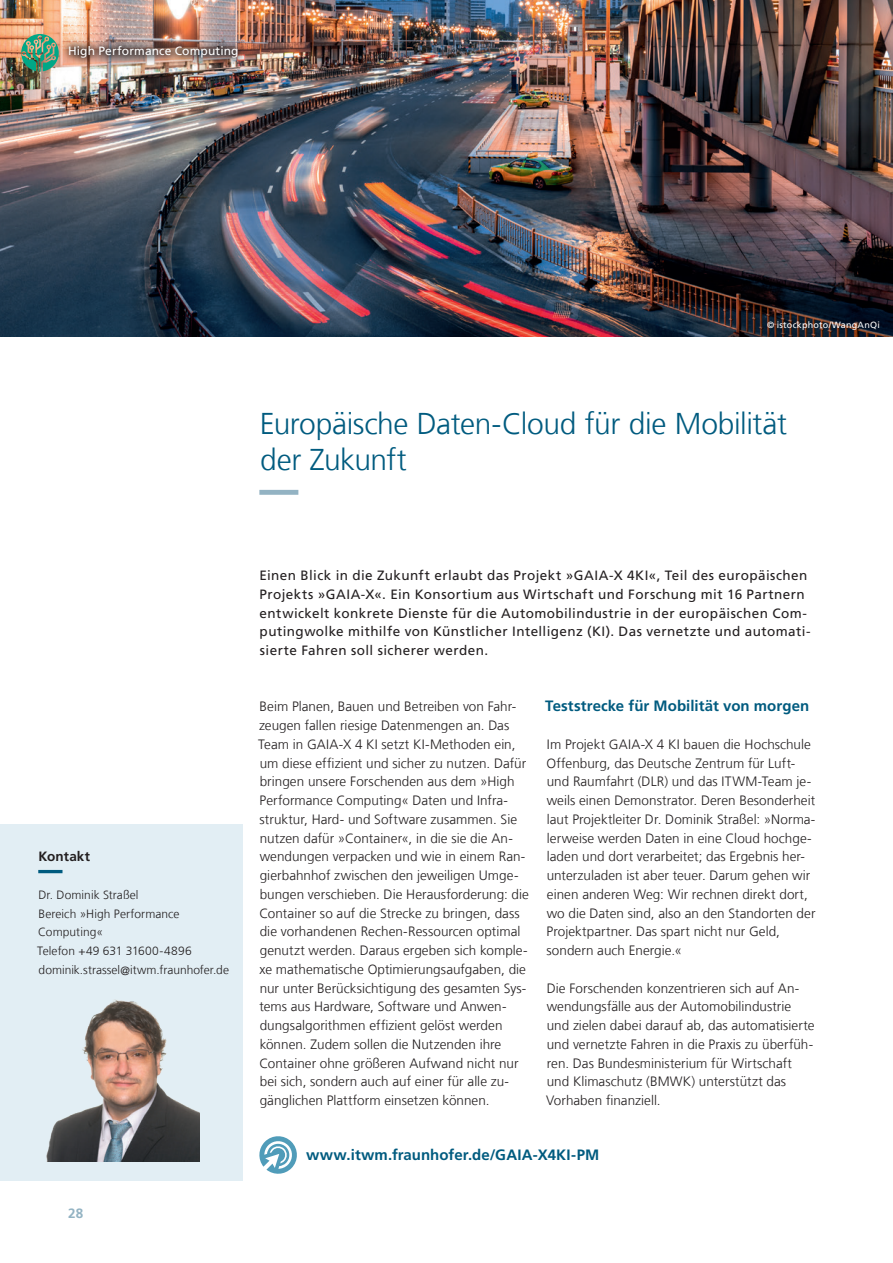
<style>
.page{position:relative;width:893px;height:1263px;background:#fff}
.page>*{position:absolute;margin:0;border:0;box-sizing:border-box;transform-origin:0 0}
.Ueberschrift_20_24_b{font:300 30px/36px "Frutiger LT Com";letter-spacing:-.015em;color:#005b7f}
.Zwischenueberschrift{font:700 15px "Frutiger LT Com";letter-spacing:.005em;color:#005b7f}
.Fliesstext_9_12_5_sc{font:300 13.5px/18.8px "Frutiger LT Com";letter-spacing:.005em;color:#231f20}
.Introtext_9_12_5_sch{font:13.5px/18.8px "Frutiger LT Com";letter-spacing:.03em;color:#231f20}
.Infokasten_klein_Ueb{font:700 13.5px "Frutiger LT Com";letter-spacing:.005em;color:#231f20}
.t1{font:700 13.5px "Frutiger LT Com";color:#93b3c3}
.Infokasten_klein_Fli{font:300 12px/18.8px "Frutiger LT Com";letter-spacing:.005em;color:#231f20}
.Kolumne{font:12px "Frutiger LT Com";letter-spacing:.015em;color:#fff}
._12_Grafiktext{font:9px "Frutiger LT Com";letter-spacing:.025em;color:#fff}
</style>
<div class="page">
<img style="left:0;top:0;width:893px;height:336px">
<div style="left:0;top:824px;width:242px;height:356px;background:#e2eef4"></div>
<svg style="left:38px;top:870px;width:25px;height:3px"></svg>
<img style="left:46px;top:999px;width:154px;height:162px">
<svg style="left:259px;top:490px;width:40px;height:5px"></svg>
<svg style="left:259px;top:1136px;width:38px;height:38px"></svg>
<svg style="left:21px;top:34px;width:38px;height:38px"></svg>
<img style="left:60px;top:37px;width:187px;height:30px">
<p class="Kolumne" style="left:68px;top:44px;width:172px">High Performance Computing</p>
<p class="_12_Grafiktext" style="left:767px;top:319px;width:114px">© istockphoto/WangAnQi</p>
<p class="Ueberschrift_20_24_b" style="left:260px;top:406px;width:529px">Europäische Daten-Cloud für die Mobilität der Zukunft</p>
<p class="Infokasten_klein_Ueb" style="left:38px;top:849px;width:53px">Kontakt</p>
<p class="Infokasten_klein_Fli" style="left:39px;top:885px;width:102px">Dr. Dominik Straßel</p>
<p class="Infokasten_klein_Fli" style="left:37px;top:904px;width:156px">Bereich »High Performance<br>Computing«<br>Telefon +49 631 31600-4896</p>
<p class="Infokasten_klein_Fli" style="left:39px;top:960px;width:192px">dominik.strassel@itwm.fraunhofer.de</p>
<p class="t1" style="left:68px;top:1205px;width:17px">28</p>
<p class="Introtext_9_12_5_sch" style="left:259px;top:566px;width:553px">Einen Blick in die Zukunft erlaubt das Projekt »GAIA-X 4KI«, Teil des europäischen Projekts »GAIA-X«. Ein Konsortium aus Wirtschaft und Forschung mit 16 Partnern entwickelt konkrete Dienste für die Automobilindustrie in der europäischen Com&shy;putingwolke mithilfe von Künstlicher Intelligenz (KI). Das vernetzte und automati&shy;sierte Fahren soll sicherer werden.</p>
<p class="Fliesstext_9_12_5_sc" style="left:258px;top:697px;width:272px">Beim Planen, Bauen und Betreiben von Fahr&shy;zeugen fallen riesige Datenmengen an. Das Team in GAIA-X 4 KI setzt KI-Methoden ein, um diese effizient und sicher zu nutzen. Dafür bringen unsere Forschenden aus dem »High Performance Computing« Daten und Infra&shy;struktur, Hard- und Software zusammen. Sie nutzen dafür »Container«, in die sie die An&shy;wendungen verpacken und wie in einem Ran&shy;gierbahnhof zwischen den jeweiligen Umge&shy;bungen verschieben. Die Herausforderung: die Container so auf die Strecke zu bringen, dass die vorhandenen Rechen-Ressourcen optimal genutzt werden. Daraus ergeben sich komple&shy;xe mathematische Optimierungsaufgaben, die nur unter Berücksichtigung des gesamten Sys&shy;tems aus Hardware, Software und Anwen&shy;dungsalgorithmen effizient gelöst werden können. Zudem sollen die Nutzenden ihre Container ohne größeren Aufwand nicht nur bei sich, sondern auch auf einer für alle zu&shy;gänglichen Plattform einsetzen können.</p>
<p class="Zwischenueberschrift" style="left:545px;top:697px;width:266px">Teststrecke für Mobilität von morgen</p>
<p class="Fliesstext_9_12_5_sc" style="left:546px;top:735px;width:271px">Im Projekt GAIA-X 4 KI bauen die Hochschule Offenburg, das Deutsche Zentrum für Luft&shy;und Raumfahrt (DLR) und das ITWM-Team je&shy;weils einen Demonstrator. Deren Besonderheit laut Projektleiter Dr. Dominik Straßel: »Norma&shy;lerweise werden Daten in eine Cloud hochge&shy;laden und dort verarbeitet; das Ergebnis her&shy;unterzuladen ist aber teuer. Darum gehen wir einen anderen Weg: Wir rechnen direkt dort, wo die Daten sind, also an den Standorten der Projektpartner. Das spart nicht nur Geld, sondern auch Energie.«</p>
<p class="Fliesstext_9_12_5_sc" style="left:546px;top:979px;width:270px">Die Forschenden konzentrieren sich auf An&shy;wendungsfälle aus der Automobilindustrie und zielen dabei darauf ab, das automatisierte und vernetzte Fahren in die Praxis zu überfüh&shy;ren. Das Bundesministerium für Wirtschaft und Klimaschutz (BMWK) unterstützt das Vorhaben finanziell.</p>
<p class="Zwischenueberschrift" style="left:306px;top:1146px;width:295px">www.itwm.fraunhofer.de/GAIA-X4KI-PM</p>
</div>
